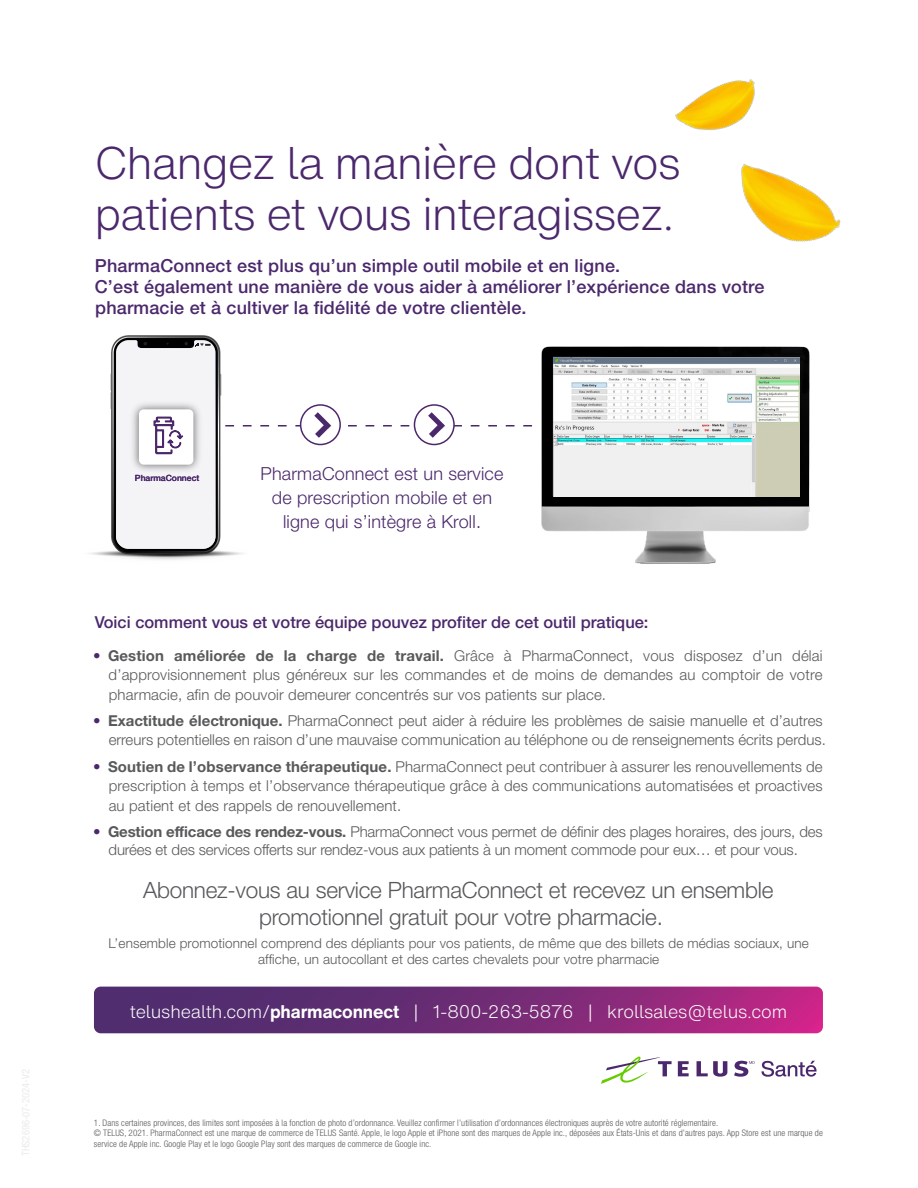
<style>
.page{position:relative;width:918px;height:1188px;background:#fff}
.page>*{position:absolute;margin:0;border:0;box-sizing:border-box;transform-origin:0 0}
.Paragraph_Style_1{font:300 45px/51px "Helvetica Now Text";letter-spacing:-.025em;color:#4b286c}
.t1{font:300 22.5px/27px "Helvetica Neue LT Std";letter-spacing:-.01em;color:#58595b;text-align:center}
.t2{font:500 18px/21px "Helvetica Neue LT Std";letter-spacing:.01em;color:#4b286c}
.Paragraph_Style_1-2{font:300 18px/24px "Helvetica Neue LT Std";letter-spacing:.01em;color:#4b286c;text-align:center}
.t3{font:300 18px "Helvetica Now Text";letter-spacing:-.01em;color:#fff}
.Paragraph_Style_1-3{font:500 16.5px "Helvetica Neue LT Std";color:#4b286c}
.Paragraph_Style_1-4{font:300 15px/19.5px "Helvetica Neue LT Std";color:#58595b;text-align:justify}
.Paragraph_Style_1-5{font:300 13.5px/16.5px "Helvetica Neue LT Std";letter-spacing:.01em;color:#58595b;text-align:center}
.Paragraph_Style_1-6{font:300 condensed 9px/10.5px "Helvetica Neue LT Std";letter-spacing:.01em;color:#58595b}
.t4{font:500 8.55px "Helvetica Neue LT Std";color:#4b286c}
.s1{font-weight:500;color:#4b286c}
.s2{font-weight:700}
</style>
<div class="page">
<svg style="left:94px;top:987px;width:729px;height:46px;background:#782b76"></svg>
<img style="left:541px;top:346px;width:269px;height:218px">
<img style="left:675px;top:79px;width:80px;height:51px">
<img style="left:741px;top:164px;width:100px;height:78px">
<img style="left:554px;top:357px;width:245px;height:139px">
<svg style="left:90px;top:335px;width:442px;height:225px"></svg>
<svg style="left:678px;top:1061px;width:11px;height:15px"></svg>
<svg style="left:697px;top:1061px;width:30px;height:16px"></svg>
<svg style="left:601px;top:1057px;width:71px;height:27px"></svg>
<svg style="left:734px;top:1061px;width:21px;height:16px"></svg>
<svg style="left:761px;top:1061px;width:56px;height:16px"></svg>
<p class="Paragraph_Style_1" style="left:94px;top:137px;width:588px">Changez la manière dont vos patients et vous interagissez.</p>
<p class="t2" style="left:95px;top:255px;width:671px">PharmaConnect est plus qu’un simple outil mobile et en ligne.<br>C’est également une manière de vous aider à améliorer l’expérience dans votre pharmacie et à cultiver la fidélité de votre clientèle.</p>
<p class="t4" style="left:135px;top:473px;width:66px">PharmaConnect</p>
<p class="Paragraph_Style_1-2" style="left:261px;top:462px;width:244px">PharmaConnect est un service de prescription mobile et en ligne qui s’intègre à Kroll.</p>
<p class="Paragraph_Style_1-3" style="left:95px;top:612px;width:555px">Voici comment vous et votre équipe pouvez profiter de cet outil pratique:</p>
<p class="Paragraph_Style_1-4" style="left:109px;top:645px;width:715px;text-indent:-16px"><span class="s1">•</span> <span class="s2">Gestion améliorée de la charge de travail.</span> Grâce à PharmaConnect, vous disposez d’un délai d’approvisionnement plus généreux sur les commandes et de moins de demandes au comptoir de votre pharmacie, afin de pouvoir demeurer concentrés sur vos patients sur place.</p>
<p class="Paragraph_Style_1-4" style="left:93px;top:710px;width:734px;text-align:right"><span class="s1">•</span> <span class="s2">Exactitude électronique.</span> PharmaConnect peut aider à réduire les problèmes de saisie manuelle et d’autres erreurs potentielles en raison d’une mauvaise communication au téléphone ou de renseignements écrits perdus.</p>
<p class="Paragraph_Style_1-4" style="left:109px;top:756px;width:715px;text-indent:-16px"><span class="s1">•</span> <span class="s2">Soutien de l’observance thérapeutique.</span> PharmaConnect peut contribuer à assurer les renouvellements de prescription à temps et l’observance thérapeutique grâce à des communications automatisées et proactives au patient et des rappels de renouvellement.</p>
<p class="Paragraph_Style_1-4" style="left:109px;top:822px;width:716px;line-height:18px;text-indent:-16px"><span class="s1">•</span> <span class="s2">Gestion efficace des rendez-vous.</span> PharmaConnect vous permet de définir des plages horaires, des jours, des durées et des services offerts sur rendez-vous aux patients à un moment commode pour eux… et pour vous.</p>
<p class="t1" style="left:143px;top:876px;width:632px">Abonnez-vous au service PharmaConnect et recevez un ensemble promotionnel gratuit pour votre pharmacie.</p>
<p class="Paragraph_Style_1-5" style="left:109px;top:934px;width:702px">L’ensemble promotionnel comprend des dépliants pour vos patients, de même que des billets de médias sociaux, une affiche, un autocollant et des cartes chevalets pour votre pharmacie</p>
<p class="t3" style="left:130px;top:999px;width:659px">telushealth.com/<span class="s2">pharmaconnect</span> | 1-800-263-5876 | krollsales@telus.com</p>
<p class="Paragraph_Style_1-6" style="left:94px;top:1117px;width:626px">1. Dans certaines provinces, des limites sont imposées à la fonction de photo d’ordonnance. Veuillez confirmer l’utilisation d’ordonnances électroniques auprès de votre autorité réglementaire.</p>
<p class="Paragraph_Style_1-6" style="left:94px;top:1128px;width:730px">© TELUS, 2021. PharmaConnect est une marque de commerce de TELUS Santé. Apple, le logo Apple et iPhone sont des marques de Apple inc., déposées aux États-Unis et dans d’autres pays. App Store est une marque de service de Apple inc. Google Play et le logo Google Play sont des marques de commerce de Google inc.</p>
</div>
